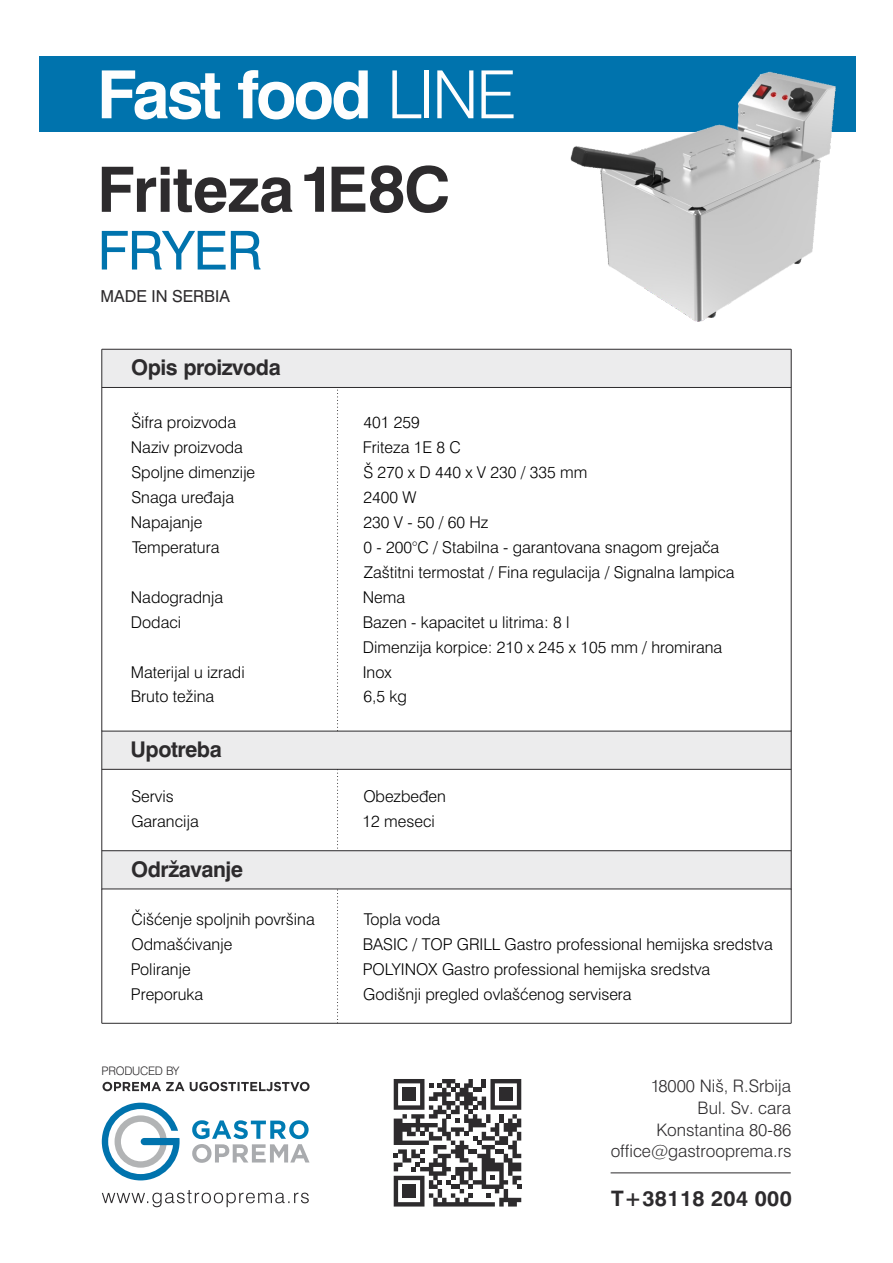
<style>
.page{position:relative;width:893px;height:1263px;background:#fff}
.page>*{position:absolute;margin:0;border:0;box-sizing:border-box;transform-origin:0 0}
.t1{font:700 66.45px "Swiss 721 BT";letter-spacing:-.045em;color:#fefefe}
.t2{font:700 62.7px "Swiss 721 BT";letter-spacing:-.01em;color:#2d2b2d}
.t3{font:53.7px "Swiss 721 BT";letter-spacing:-.02em;color:#0073ad}
.t4{font:700 21.6px "Swiss 721 BT";letter-spacing:-.025em;color:#2d2b2d}
.t5{font:700 21.3px "Swiss 721 BT";letter-spacing:.02em;color:#2d2b2d}
.t6{font:300 17.25px/21.8px "Swiss 721 BT";color:#2d2b2d;text-align:right}
.t7{font:16.5px "Swiss 721 BT";color:#2d2b2d}
.t8{font:300 16.2px/24.9px "Swiss 721 BT";color:#000}
.t9{font:300 11.7px "Swiss 721 BT";letter-spacing:-.02em;color:#2d2b2d}
.s1{font-weight:300}
.s2{font-size:64.35px}
.s3{font-size:66.15px}
</style>
<div class="page">
<hr style="left:611px;top:1172px;width:180px;height:1px;background:#2d2b2d">
<div style="left:102px;top:731px;width:689px;height:38px;background:#ececed"></div>
<div style="left:102px;top:851px;width:689px;height:38px;background:#ececed"></div>
<div style="left:102px;top:349px;width:689px;height:38px;background:#ececed"></div>
<div style="left:40px;top:56px;width:816px;height:76px;background:#0073ad"></div>
<svg style="left:102px;top:1103px;width:78px;height:77px"></svg>
<svg style="left:102px;top:1190px;width:207px;height:17px"></svg>
<svg style="left:103px;top:1082px;width:207px;height:9px"></svg>
<svg style="left:337px;top:389px;width:1px;height:342px"></svg>
<svg style="left:337px;top:889px;width:1px;height:134px"></svg>
<svg style="left:337px;top:770px;width:1px;height:79px"></svg>
<hr style="left:102px;top:387px;width:689px;height:1px;background:#2d2b2d">
<hr style="left:102px;top:769px;width:689px;height:1px;background:#2d2b2d">
<hr style="left:102px;top:731px;width:689px;height:1px;background:#2d2b2d">
<hr style="left:102px;top:888px;width:689px;height:1px;background:#2d2b2d">
<hr style="left:102px;top:850px;width:689px;height:1px;background:#2d2b2d">
<hr style="left:102px;top:1023px;width:689px;height:1px;background:#2d2b2d">
<hr style="left:791px;top:349px;width:1px;height:382px;background:#2d2b2d">
<hr style="left:791px;top:889px;width:1px;height:134px;background:#2d2b2d">
<hr style="left:101px;top:349px;width:1px;height:382px;background:#2d2b2d">
<hr style="left:101px;top:889px;width:1px;height:134px;background:#2d2b2d">
<hr style="left:101px;top:731px;width:1px;height:158px;background:#2d2b2d">
<hr style="left:791px;top:731px;width:1px;height:158px;background:#2d2b2d">
<hr style="left:102px;top:349px;width:689px;height:1px;background:#2d2b2d">
<svg style="left:394px;top:1079px;width:127px;height:127px"></svg>
<svg style="left:192px;top:1120px;width:118px;height:43px"></svg>
<img style="left:570px;top:71px;width:266px;height:251px">
<h1 class="t1" style="left:97px;top:68px;width:421px">Fast food <span class="s1">LINE</span></h1>
<h2 class="t2" style="left:97px;top:164px;width:355px">Friteza<span class="s2">1</span>E<span class="s3">8</span>C</h2>
<h3 class="t3" style="left:98px;top:229px;width:166px">FRYER</h3>
<p class="t7" style="left:101px;top:289px;width:131px">MADE IN SERBIA</p>
<h3 class="t4" style="left:131px;top:359px;width:151px">Opis proizvoda</h3>
<p class="t8" style="left:131px;top:412px;width:126px">Šifra proizvoda<br>Naziv proizvoda<br>Spoljne dimenzije<br>Snaga uređaja<br>Napajanje<br>Temperatura</p>
<p class="t8" style="left:131px;top:586px;width:94px">Nadogradnja<br>Dodaci</p>
<p class="t8" style="left:131px;top:661px;width:115px">Materijal u izradi<br>Bruto težina</p>
<h3 class="t4" style="left:131px;top:740px;width:93px">Upotreba</h3>
<p class="t8" style="left:363px;top:412px;width:373px">401 259<br>Friteza 1E 8 C<br>Š 270 x D 440 x V 230 / 335 mm<br>2400 W<br>230 V - 50 / 60 Hz<br>0 - 200°C / Stabilna - garantovana snagom grejača<br>Zaštitni termostat / Fina regulacija / Signalna lampica<br>Nema<br>Bazen - kapacitet u litrima: 8 l<br>Dimenzija korpice: 210 x 245 x 105 mm / hromirana<br>Inox<br>6,5 kg</p>
<p class="t8" style="left:131px;top:785px;width:69px">Servis<br>Garancija</p>
<p class="t8" style="left:363px;top:785px;width:85px">Obezbeđen<br>12 meseci</p>
<h3 class="t4" style="left:131px;top:860px;width:113px">Održavanje</h3>
<p class="t8" style="left:131px;top:908px;width:185px">Čišćenje spoljnih površina<br>Odmašćivanje<br>Poliranje<br>Preporuka</p>
<p class="t8" style="left:363px;top:908px;width:411px">Topla voda<br>BASIC / TOP GRILL Gastro professional hemijska sredstva POLYINOX Gastro professional hemijska sredstva<br>Godišnji pregled ovlašćenog servisera</p>
<p class="t9" style="left:102px;top:1066px;width:79px">PRODUCED BY</p>
<p class="t6" style="left:611px;top:1077px;width:182px">18000 Niš, R.Srbija<br>Bul. Sv. cara<br>Konstantina 80-86 office@gastrooprema.rs</p>
<h3 class="t5" style="left:611px;top:1190px;width:182px">T+38118 204 000</h3>
</div>
